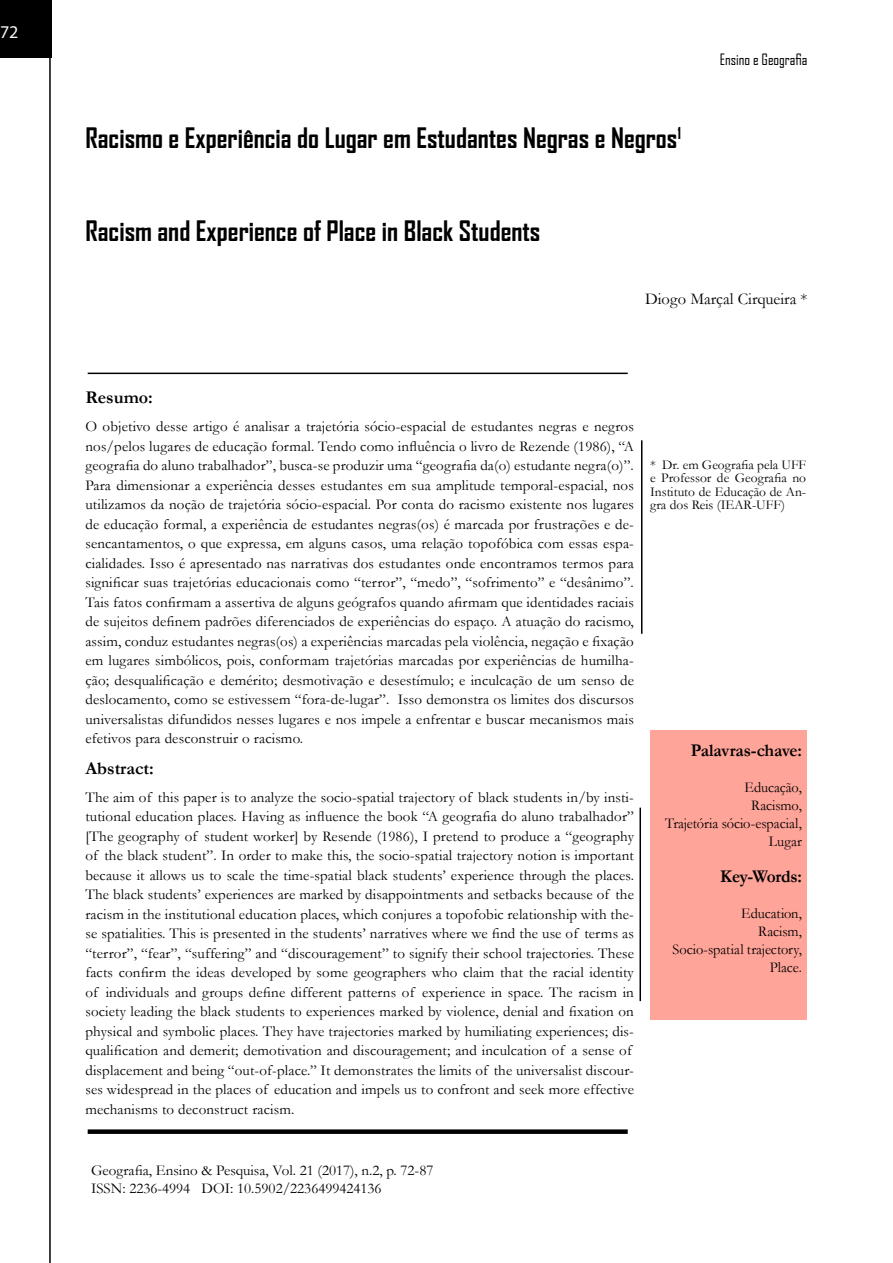
<style>
.page{position:relative;width:893px;height:1263px;background:#fff}
.page>*{position:absolute;margin:0;border:0;box-sizing:border-box;transform-origin:0 0}
.t1{font:700 27px "Agency FB";color:#000}
.t2{font:700 18px "Garamond";color:#000;scale:.96 1}
.t3{font:700 18px "Garamond";color:#000}
.t4{font:18px "Myriad Pro";color:#f8f8f9}
.t5{font:16.5px "Garamond";color:#000}
.t6{font:15px/19.5px "Garamond";letter-spacing:.01em;color:#000}
.t7{font:15px/18px "Garamond";letter-spacing:.01em;color:#000;text-align:right;scale:.96 1}
.t8{font:15px "Agency FB";color:#000}
.t9{font:13.5px/13.5px "Garamond";color:#000;text-align:justify}
</style>
<div class="page">
<div style="left:650px;top:731px;width:156px;height:289px;background:#ffa499"></div>
<div style="left:0;top:0;width:51px;height:57px;background:#000"></div>
<hr style="left:49px;top:0;width:2px;height:1263px;background:#000">
<hr style="left:88px;top:373px;width:540px;height:1px;background:#000">
<div style="left:88px;top:1129px;width:540px;height:5px;background:#000"></div>
<hr style="left:641px;top:440px;width:1px;height:194px;background:#000">
<hr style="left:639px;top:808px;width:2px;height:193px;background:#000">
<p class="t4" style="left:0;top:21px;width:20px">72</p>
<h1 class="t1" style="left:85px;top:121px;width:597px">Racismo e Experiência do Lugar em Estudantes Negras e Negros<sup>1</sup></h1>
<h1 class="t1" style="left:85px;top:214px;width:457px">Racism and Experience of Place in Black Students</h1>
<p class="t8" style="left:720px;top:50px;width:89px">Ensino e Geografia</p>
<p class="t5" style="left:645px;top:288px;width:164px">Diogo Marçal Cirqueira *</p>
<p class="t3" style="left:85px;top:385px;width:69px">Resumo:</p>
<p class="t6" style="left:85px;top:416px;width:550px;text-align:justify">O objetivo desse artigo é analisar a trajetória sócio-espacial de estudantes negras e negros nos/pelos lugares de educação formal. Tendo como influência o livro de Rezende (1986), “A geografia do aluno trabalhador”, busca-se produzir uma “geografia da(o) estudante negra(o)”.<br>Para dimensionar a experiência desses estudantes em sua amplitude temporal-espacial, nos utilizamos da noção de trajetória sócio-espacial. Por conta do racismo existente nos lugares de educação formal, a experiência de estudantes negras(os) é marcada por frustrações e de&shy;sencantamentos, o que expressa, em alguns casos, uma relação topofóbica com essas espa&shy;cialidades. Isso é apresentado nas narrativas dos estudantes onde encontramos termos para significar suas trajetórias educacionais como “terror”, “medo”, “sofrimento” e “desânimo”.<br>Tais fatos confirmam a assertiva de alguns geógrafos quando afirmam que identidades raciais de sujeitos definem padrões diferenciados de experiências do espaço. A atuação do racismo, assim, conduz estudantes negras(os) a experiências marcadas pela violência, negação e fixação em lugares simbólicos, pois, conformam trajetórias marcadas por experiências de humilha&shy;ção; desqualificação e demérito; desmotivação e desestímulo; e inculcação de um senso de deslocamento, como se estivessem “fora-de-lugar”. Isso demonstra os limites dos discursos universalistas difundidos nesses lugares e nos impele a enfrentar e buscar mecanismos mais efetivos para desconstruir o racismo.</p>
<p class="t3" style="left:85px;top:756px;width:70px">Abstract:</p>
<p class="t6" style="left:85px;top:787px;width:550px">The aim of this paper is to analyze the socio-spatial trajectory of black students in/by insti&shy;tutional education places. Having as influence the book “A geografia do aluno trabalhador” [The geography of student worker] by Resende (1986), I pretend to produce a “geography of the black student”. In order to make this, the socio-spatial trajectory notion is important because it allows us to scale the time-spatial black students’ experience through the places.<br>The black students’ experiences are marked by disappointments and setbacks because of the racism in the institutional education places, which conjures a topofobic relationship with the&shy;se spatialities. This is presented in the students’ narratives where we find the use of terms as “terror”, “fear”, “suffering” and “discouragement” to signify their school trajectories. These facts confirm the ideas developed by some geographers who claim that the racial identity of individuals and groups define different patterns of experience in space. The racism in society leading the black students to experiences marked by violence, denial and fixation on physical and symbolic places. They have trajectories marked by humiliating experiences; dis&shy;qualification and demerit; demotivation and discouragement; and inculcation of a sense of displacement and being “out-of-place.” It demonstrates the limits of the universalist discour&shy;ses widespread in the places of education and impels us to confront and seek more effective mechanisms to deconstruct racism.</p>
<p class="t9" style="left:650px;top:458px;width:158px">* Dr. em Geografia pela UFF e Professor de Geografia no Instituto de Educação de An&shy;gra dos Reis (IEAR-UFF)</p>
<p class="t2" style="left:691px;top:738px;width:117px">Palavras-chave:</p>
<p class="t7" style="left:665px;top:778px;width:144px">Educação,<br>Racismo,<br>Trajetória sócio-espacial,<br>Lugar</p>
<p class="t2" style="left:720px;top:864px;width:87px">Key-Words:</p>
<p class="t7" style="left:672px;top:904px;width:136px">Education,<br>Racism,<br>Socio-spatial trajectory,<br>Place.</p>
<p class="t6" style="left:91px;top:1161px;width:344px;line-height:18px">Geografia, Ensino &amp; Pesquisa, Vol. 21 (2017), n.2, p. 72-87<br>ISSN: 2236-4994 DOI: 10.5902/2236499424136</p>
</div>
